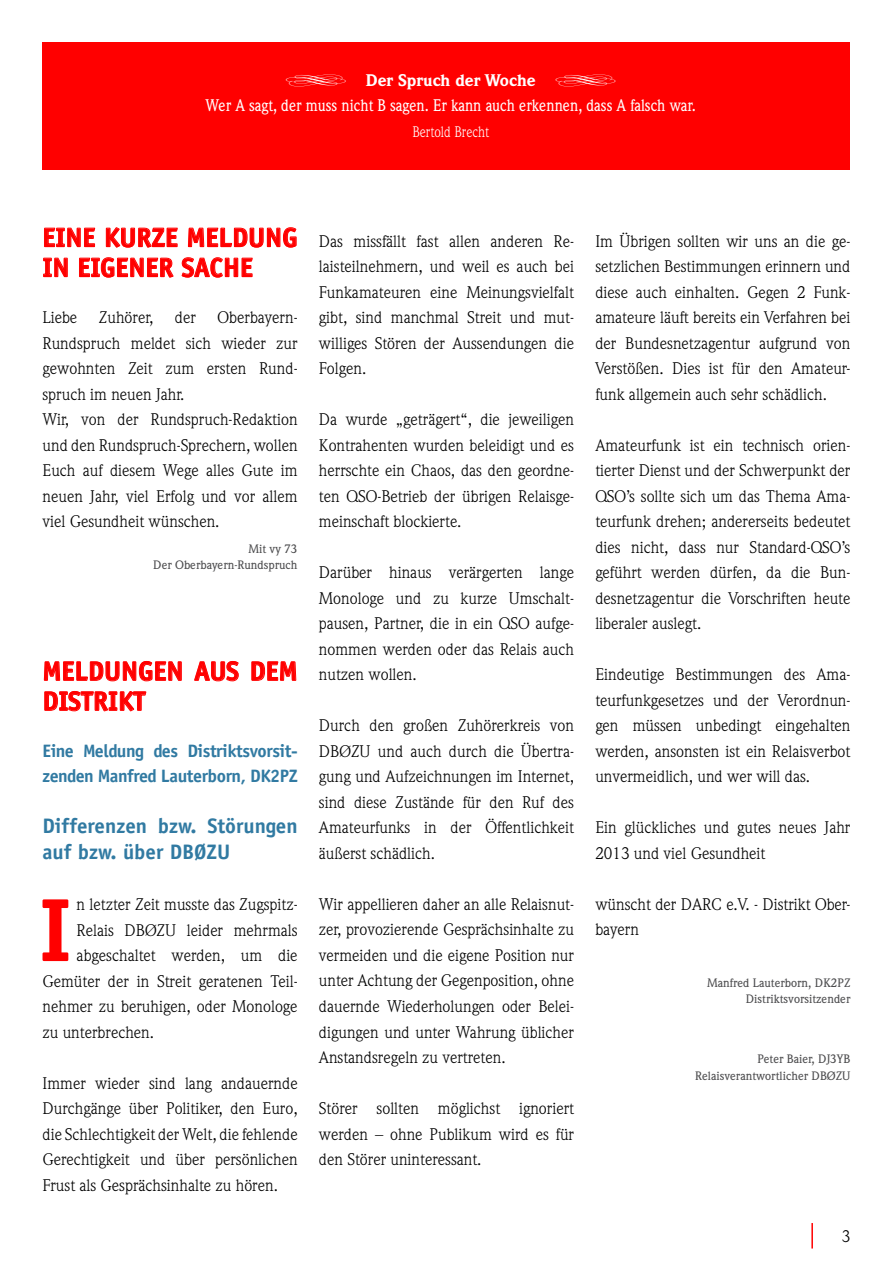
<style>
.page{position:relative;width:893px;height:1263px;background:#fff}
.page>*{position:absolute;margin:0;border:0;box-sizing:border-box;transform-origin:0 0}
.t1{font:700 90px "Officina Sans LT";color:#f00}
.t2{font:700 27px/30px "Officina Sans LT";color:#f00}
.t3{font:700 21px/25.5px "Officina Sans LT";color:#317aa2}
.t4{font:700 18px/25.5px "Officina Sans LT";letter-spacing:-.025em;color:#317aa2}
.t5{font:16.5px/25.5px "Weidemann LT";color:#000;text-align:justify}
.t6{font:500 16.5px/25.5px "Weidemann LT";color:#fff;text-align:center;scale:.9 1}
.t7{font:15px "Weidemann LT";color:#fff;scale:.9 1}
.t8{font:500 12px/16.5px "Weidemann LT";color:#4b4b4d;text-align:right}
.s1{font-family:"Type Embellishments One Plain";font-weight:400}
.s2{font-weight:900}
</style>
<div class="page">
<div style="left:43px;top:43px;width:807px;height:127px;background:#f00"></div>
<hr style="left:811px;top:1223px;width:2px;height:25px;background:#f00">
<svg style="left:43px;top:227px;width:254px;height:51px"></svg>
<svg style="left:194px;top:661px;width:45px;height:20px"></svg>
<svg style="left:251px;top:661px;width:45px;height:20px"></svg>
<svg style="left:44px;top:661px;width:138px;height:51px"></svg>
<p class="t6" style="left:206px;top:67px;width:546px"><span class="s1">5</span> <span class="s2">Der Spruch der Woche</span> <span class="s1">5<br></span>Wer A sagt, der muss nicht B sagen. Er kann auch erkennen, dass A falsch war.</p>
<p class="t7" style="left:412px;top:123px;width:87px">Bertold Brecht</p>
<h2 class="t2" style="left:43px;top:222px;width:27px">Eine</h2>
<h2 class="t2" style="left:104px;top:222px;width:16px">kurze</h2>
<h2 class="t2" style="left:187px;top:222px;width:35px">Meldung</h2>
<h2 class="t2" style="left:43px;top:252px;width:50px">in eigener</h2>
<h2 class="t2" style="left:181px;top:252px;width:28px">Sache</h2>
<p class="t5" style="left:43px;top:305px;width:36px">Liebe</p>
<p class="t5" style="left:99px;top:305px;width:56px">Zuhörer,</p>
<p class="t5" style="left:175px;top:305px;width:23px">der</p>
<p class="t5" style="left:43px;top:305px;width:257px;text-align:left;text-indent:175px">Oberbayern-<br>Rundspruch meldet sich wieder zur gewohnten Zeit zum ersten Rund&shy;spruch im neuen Jahr.<br>Wir, von der Rundspruch-Redaktion und den Rundspruch-Sprechern, wollen<br>Euch auf diesem Wege alles Gute im neuen Jahr, viel Erfolg und vor allem viel Gesundheit wünschen.</p>
<p class="t8" style="left:153px;top:540px;width:146px">Mit vy 73<br>Der Oberbayern-Rundspruch</p>
<h2 class="t2" style="left:43px;top:656px;width:257px">MELDUNGEN AUS DEM<br>DISTRIKT</h2>
<p class="t4" style="left:43px;top:738px;width:257px">Eine Meldung des Distriktsvorsit&shy;zenden Manfred Lauterborn, DK2PZ</p>
<p class="t3" style="left:43px;top:813px;width:257px">Differenzen bzw. Störungen auf bzw. über DBØZU</p>
<h1 class="t1" style="left:39px;top:874px;width:35px">I</h1>
<p class="t5" style="left:77px;top:891px;width:222px">n letzter Zeit musste das Zugspitz-</p>
<p class="t5" style="left:77px;top:917px;width:223px">Relais DBØZU leider mehrmals</p>
<p class="t5" style="left:77px;top:942px;width:222px">abgeschaltet werden, um die</p>
<p class="t5" style="left:43px;top:968px;width:257px">Gemüter der in Streit geratenen Teil-</p>
<p class="t5" style="left:43px;top:993px;width:257px">nehmer zu beruhigen, oder Monologe</p>
<p class="t5" style="left:43px;top:1019px;width:113px">zu unterbrechen.</p>
<p class="t5" style="left:43px;top:1070px;width:257px">Immer wieder sind lang andauernde Durchgänge über Politiker, den Euro, die Schlechtigkeit der Welt, die fehlende Gerechtigkeit und über persönlichen Frust als Gesprächsinhalte zu hören.</p>
<p class="t5" style="left:319px;top:228px;width:257px">Das missfällt fast allen anderen Re&shy;laisteilnehmern, und weil es auch bei Funkamateuren eine Meinungsvielfalt gibt, sind manchmal Streit und mut&shy;williges Stören der Aussendungen die Folgen.</p>
<p class="t5" style="left:319px;top:407px;width:257px">Da wurde „geträgert“, die jeweiligen Kontrahenten wurden beleidigt und es herrschte ein Chaos, das den geordne&shy;ten QSO-Betrieb der übrigen Relaisge&shy;meinschaft blockierte.</p>
<p class="t5" style="left:319px;top:560px;width:257px">Darüber hinaus verärgerten lange Monologe und zu kurze Umschalt&shy;pausen, Partner, die in ein QSO aufge&shy;nommen werden oder das Relais auch nutzen wollen.</p>
<p class="t5" style="left:319px;top:713px;width:257px">Durch den großen Zuhörerkreis von DBØZU und auch durch die Übertra&shy;gung und Aufzeichnungen im Internet, sind diese Zustände für den Ruf des Amateurfunks in der Öffentlichkeit äußerst schädlich.</p>
<p class="t5" style="left:319px;top:891px;width:257px">Wir appellieren daher an alle Relaisnut&shy;zer, provozierende Gesprächsinhalte zu vermeiden und die eigene Position nur unter Achtung der Gegenposition, ohne dauernde Wiederholungen oder Belei&shy;digungen und unter Wahrung üblicher Anstandsregeln zu vertreten.</p>
<p class="t5" style="left:319px;top:1095px;width:257px">Störer sollten möglichst ignoriert werden – ohne Publikum wird es für den Störer uninteressant.</p>
<p class="t5" style="left:595px;top:228px;width:257px">Im Übrigen sollten wir uns an die ge&shy;setzlichen Bestimmungen erinnern und diese auch einhalten. Gegen 2 Funk&shy;amateure läuft bereits ein Verfahren bei der Bundesnetzagentur aufgrund von Verstößen. Dies ist für den Amateur&shy;funk allgemein auch sehr schädlich.</p>
<p class="t5" style="left:595px;top:432px;width:257px">Amateurfunk ist ein technisch orien&shy;tierter Dienst und der Schwerpunkt der QSO’s sollte sich um das Thema Ama&shy;teurfunk drehen; andererseits bedeutet dies nicht, dass nur Standard-QSO’s geführt werden dürfen, da die Bun&shy;desnetzagentur die Vorschriften heute liberaler auslegt.</p>
<p class="t5" style="left:595px;top:662px;width:257px">Eindeutige Bestimmungen des Ama&shy;teurfunkgesetzes und der Verordnun&shy;gen müssen unbedingt eingehalten werden, ansonsten ist ein Relaisverbot unvermeidlich, und wer will das.</p>
<p class="t5" style="left:595px;top:815px;width:257px">Ein glückliches und gutes neues Jahr<br>2013 und viel Gesundheit</p>
<p class="t5" style="left:595px;top:891px;width:257px">wünscht der DARC e.V. - Distrikt Ober&shy;bayern</p>
<p class="t8" style="left:707px;top:974px;width:145px">Manfred Lauterborn, DK2PZ<br>Distriktsvorsitzender</p>
<p class="t8" style="left:695px;top:1051px;width:157px">Peter Baier, DJ3YB<br>Relaisverantwortlicher DBØZU</p>
<p class="t5" style="left:842px;top:1223px;width:10px">3</p>
</div>
